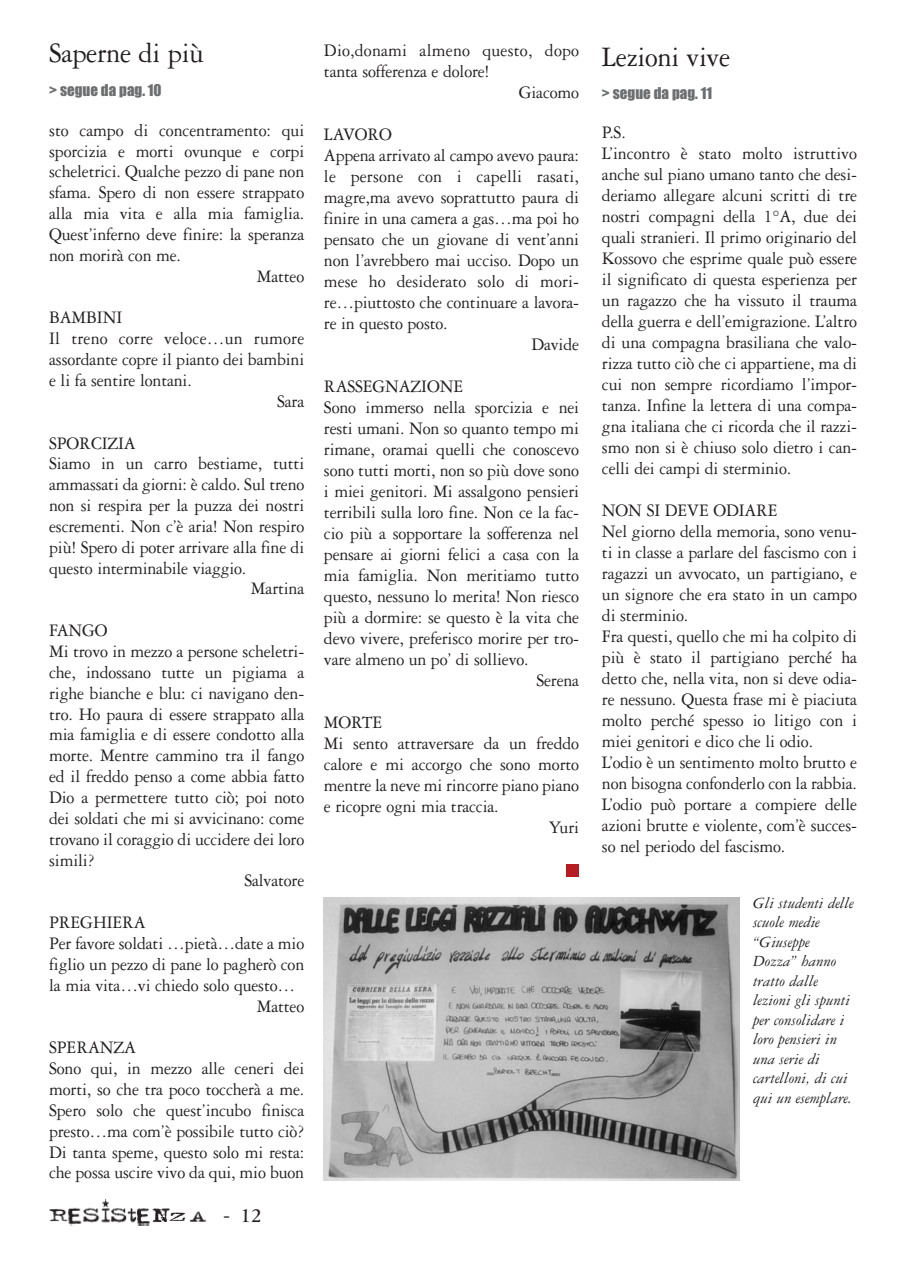
<style>
.page{position:relative;width:904px;height:1264px;background:#fff}
.page>*{position:absolute;margin:0;border:0;box-sizing:border-box;transform-origin:0 0}
.t1{font:30px "Garamond Three";letter-spacing:-.01em;color:#231f20;scale:.95 1}
.t2{font:700 21px "Garamond Three";color:#231f20}
.t3{font:18.75px/21px "Garamond Three";letter-spacing:-.01em;color:#231f20;scale:.95 1}
.t4{font:18.75px "Garamond Three";letter-spacing:.01em;color:#231f20;scale:.95 1}
.t5{font:italic 16.5px/19.5px "Garamond Three";color:#231f20}
.t6{font:15px "Impact";color:#6c6e70}
.s1{font-weight:400}
</style>
<div class="page">
<svg style="left:49px;top:864px;width:691px;height:362px"></svg>
<h1 class="t1" style="left:49px;top:43px;width:164px">Saperne di più</h1>
<h1 class="t1" style="left:602px;top:46px;width:136px">Lezioni vive</h1>
<p class="t4" style="left:324px;top:44px;width:270px">Dio,donami almeno questo, dopo</p>
<p class="t3" style="left:324px;top:62px;width:176px">tanta sofferenza e dolore!</p>
<p class="t3" style="left:519px;top:83px;width:65px">Giacomo</p>
<p class="t3" style="left:324px;top:125px;width:73px">LAVORO</p>
<p class="t3" style="left:324px;top:146px;width:270px">Appena arrivato al campo avevo paura:</p>
<p class="t4" style="left:324px;top:169px;width:270px">le persone con i capelli rasati,</p>
<p class="t3" style="left:324px;top:188px;width:270px">magre,ma avevo soprattutto paura di</p>
<p class="t3" style="left:324px;top:209px;width:270px">finire in una camera a gas…ma poi ho</p>
<p class="t3" style="left:324px;top:230px;width:270px">pensato che un giovane di vent’anni</p>
<p class="t3" style="left:324px;top:251px;width:270px">non l’avrebbero mai ucciso. Dopo un</p>
<p class="t3" style="left:324px;top:272px;width:270px">mese ho desiderato solo di mori-</p>
<p class="t3" style="left:324px;top:293px;width:270px">re…piuttosto che continuare a lavora-</p>
<p class="t3" style="left:324px;top:314px;width:132px">re in questo posto.</p>
<p class="t3" style="left:531px;top:335px;width:52px">Davide</p>
<p class="t3" style="left:324px;top:377px;width:148px">RASSEGNAZIONE</p>
<p class="t3" style="left:324px;top:398px;width:270px">Sono immerso nella sporcizia e nei</p>
<p class="t3" style="left:324px;top:419px;width:270px">resti umani. Non so quanto tempo mi</p>
<p class="t3" style="left:324px;top:440px;width:270px">rimane, oramai quelli che conoscevo</p>
<p class="t3" style="left:324px;top:461px;width:270px">sono tutti morti, non so più dove sono</p>
<p class="t3" style="left:324px;top:482px;width:270px">i miei genitori. Mi assalgono pensieri</p>
<p class="t3" style="left:324px;top:503px;width:270px">terribili sulla loro fine. Non ce la fac-</p>
<p class="t3" style="left:324px;top:524px;width:270px">cio più a sopportare la sofferenza nel</p>
<p class="t3" style="left:324px;top:545px;width:270px">pensare ai giorni felici a casa con la</p>
<p class="t3" style="left:324px;top:566px;width:270px">mia famiglia. Non meritiamo tutto</p>
<p class="t3" style="left:324px;top:587px;width:270px">questo, nessuno lo merita! Non riesco</p>
<p class="t3" style="left:324px;top:608px;width:270px">più a dormire: se questo è la vita che</p>
<p class="t3" style="left:324px;top:629px;width:270px">devo vivere, preferisco morire per tro-</p>
<p class="t3" style="left:324px;top:650px;width:217px">vare almeno un po’ di sollievo.</p>
<p class="t3" style="left:536px;top:671px;width:46px">Serena</p>
<p class="t3" style="left:324px;top:713px;width:63px">MORTE</p>
<p class="t3" style="left:324px;top:734px;width:270px">Mi sento attraversare da un freddo</p>
<p class="t3" style="left:324px;top:755px;width:270px">calore e mi accorgo che sono morto</p>
<p class="t3" style="left:324px;top:776px;width:270px">mentre la neve mi rincorre piano piano</p>
<p class="t3" style="left:324px;top:797px;width:185px">e ricopre ogni mia traccia.</p>
<p class="t3" style="left:549px;top:818px;width:33px">Yuri</p>
<p class="t6" style="left:49px;top:86px;width:114px">&gt; segue da pag. 10</p>
<p class="t6" style="left:602px;top:88px;width:112px">&gt; segue da pag. 11</p>
<p class="t3" style="left:49px;top:121px;width:270px">sto campo di concentramento: qui</p>
<p class="t3" style="left:49px;top:142px;width:270px">sporcizia e morti ovunque e corpi</p>
<p class="t3" style="left:49px;top:163px;width:270px">scheletrici. Qualche pezzo di pane non</p>
<p class="t3" style="left:49px;top:184px;width:270px">sfama. Spero di non essere strappato</p>
<p class="t3" style="left:49px;top:205px;width:270px">alla mia vita e alla mia famiglia.</p>
<p class="t3" style="left:49px;top:225px;width:270px">Quest’inferno deve finire: la speranza</p>
<p class="t3" style="left:49px;top:246px;width:140px">non morirà con me.</p>
<p class="t3" style="left:257px;top:267px;width:52px">Matteo</p>
<p class="t3" style="left:49px;top:309px;width:78px">BAMBINI</p>
<p class="t4" style="left:49px;top:332px;width:270px">Il treno corre veloce…un rumore</p>
<p class="t3" style="left:49px;top:350px;width:270px">assordante copre il pianto dei bambini</p>
<p class="t3" style="left:49px;top:371px;width:152px">e li fa sentire lontani.</p>
<p class="t3" style="left:277px;top:392px;width:30px">Sara</p>
<p class="t3" style="left:49px;top:434px;width:93px">SPORCIZIA</p>
<p class="t3" style="left:49px;top:455px;width:270px">Siamo in un carro bestiame, tutti</p>
<p class="t3" style="left:49px;top:476px;width:270px">ammassati da giorni: è caldo. Sul treno</p>
<p class="t3" style="left:49px;top:496px;width:270px">non si respira per la puzza dei nostri</p>
<p class="t3" style="left:49px;top:517px;width:270px">escrementi. Non c’è aria! Non respiro</p>
<p class="t3" style="left:49px;top:538px;width:270px">più! Spero di poter arrivare alla fine di</p>
<p class="t3" style="left:49px;top:559px;width:209px">questo interminabile viaggio.</p>
<p class="t3" style="left:251px;top:580px;width:58px">Martina</p>
<p class="t3" style="left:49px;top:622px;width:63px">FANGO</p>
<p class="t3" style="left:49px;top:642px;width:270px">Mi trovo in mezzo a persone scheletri-</p>
<p class="t3" style="left:49px;top:663px;width:270px">che, indossano tutte un pigiama a</p>
<p class="t3" style="left:49px;top:684px;width:270px">righe bianche e blu: ci navigano den-</p>
<p class="t3" style="left:49px;top:705px;width:270px">tro. Ho paura di essere strappato alla</p>
<p class="t3" style="left:49px;top:726px;width:270px">mia famiglia e di essere condotto alla</p>
<p class="t3" style="left:49px;top:747px;width:270px">morte. Mentre cammino tra il fango</p>
<p class="t3" style="left:49px;top:767px;width:270px">ed il freddo penso a come abbia fatto</p>
<p class="t3" style="left:49px;top:788px;width:270px">Dio a permettere tutto ciò; poi noto</p>
<p class="t3" style="left:49px;top:809px;width:270px">dei soldati che mi si avvicinano: come</p>
<p class="t3" style="left:49px;top:830px;width:270px">trovano il coraggio di uccidere dei loro</p>
<p class="t3" style="left:49px;top:851px;width:49px">simili?</p>
<p class="t3" style="left:244px;top:872px;width:65px">Salvatore</p>
<p class="t3" style="left:49px;top:913px;width:103px">PREGHIERA</p>
<p class="t3" style="left:49px;top:934px;width:270px">Per favore soldati …pietà…date a mio</p>
<p class="t3" style="left:49px;top:955px;width:270px">figlio un pezzo di pane lo pagherò con</p>
<p class="t3" style="left:49px;top:976px;width:261px">la mia vita…vi chiedo solo questo…</p>
<p class="t3" style="left:257px;top:997px;width:52px">Matteo</p>
<p class="t3" style="left:49px;top:1039px;width:270px">SPERANZA<br>Sono qui, in mezzo alle ceneri dei morti, so che tra poco toccherà a me.<br>Spero solo che quest’incubo finisca presto…ma com’è possibile tutto ciò?<br>Di tanta speme, questo solo mi resta: che possa uscire vivo da qui, mio buon</p>
<p class="t3" style="left:602px;top:124px;width:270px">P.S.<br>L’incontro è stato molto istruttivo anche sul piano umano tanto che desi&shy;deriamo allegare alcuni scritti di tre nostri compagni della 1°A, due dei quali stranieri. Il primo originario del Kossovo che esprime quale può essere il significato di questa esperienza per un ragazzo che ha vissuto il trauma della guerra e dell’emigrazione. L’altro di una compagna brasiliana che valo&shy;rizza tutto ciò che ci appartiene, ma di cui non sempre ricordiamo l’impor&shy;tanza. Infine la lettera di una compa&shy;gna italiana che ci ricorda che il razzi&shy;smo non si è chiuso solo dietro i can&shy;celli dei campi di sterminio.</p>
<p class="t3" style="left:602px;top:502px;width:270px">NON SI DEVE ODIARE<br>Nel giorno della memoria, sono venu&shy;ti in classe a parlare del fascismo con i ragazzi un avvocato, un partigiano, e un signore che era stato in un campo di sterminio.<br>Fra questi, quello che mi ha colpito di più è stato il partigiano perché ha detto che, nella vita, non si deve odia&shy;re nessuno. Questa frase mi è piaciuta molto perché spesso io litigo con i miei genitori e dico che li odio.<br>L’odio è un sentimento molto brutto e non bisogna confonderlo con la rabbia.<br>L’odio può portare a compiere delle azioni brutte e violente, com’è succes&shy;so nel periodo del fascismo.</p>
<p class="t5" style="left:753px;top:894px;width:102px">Gli studenti delle scuole medie “Giuseppe<br>Dozza” hanno tratto dalle lezioni gli spunti per consolidare i loro pensieri in una serie di cartelloni, di cui qui un esemplare.</p>
<p class="t2" style="left:223px;top:1208px;width:40px"><span class="s1">-</span> 12</p>
</div>
